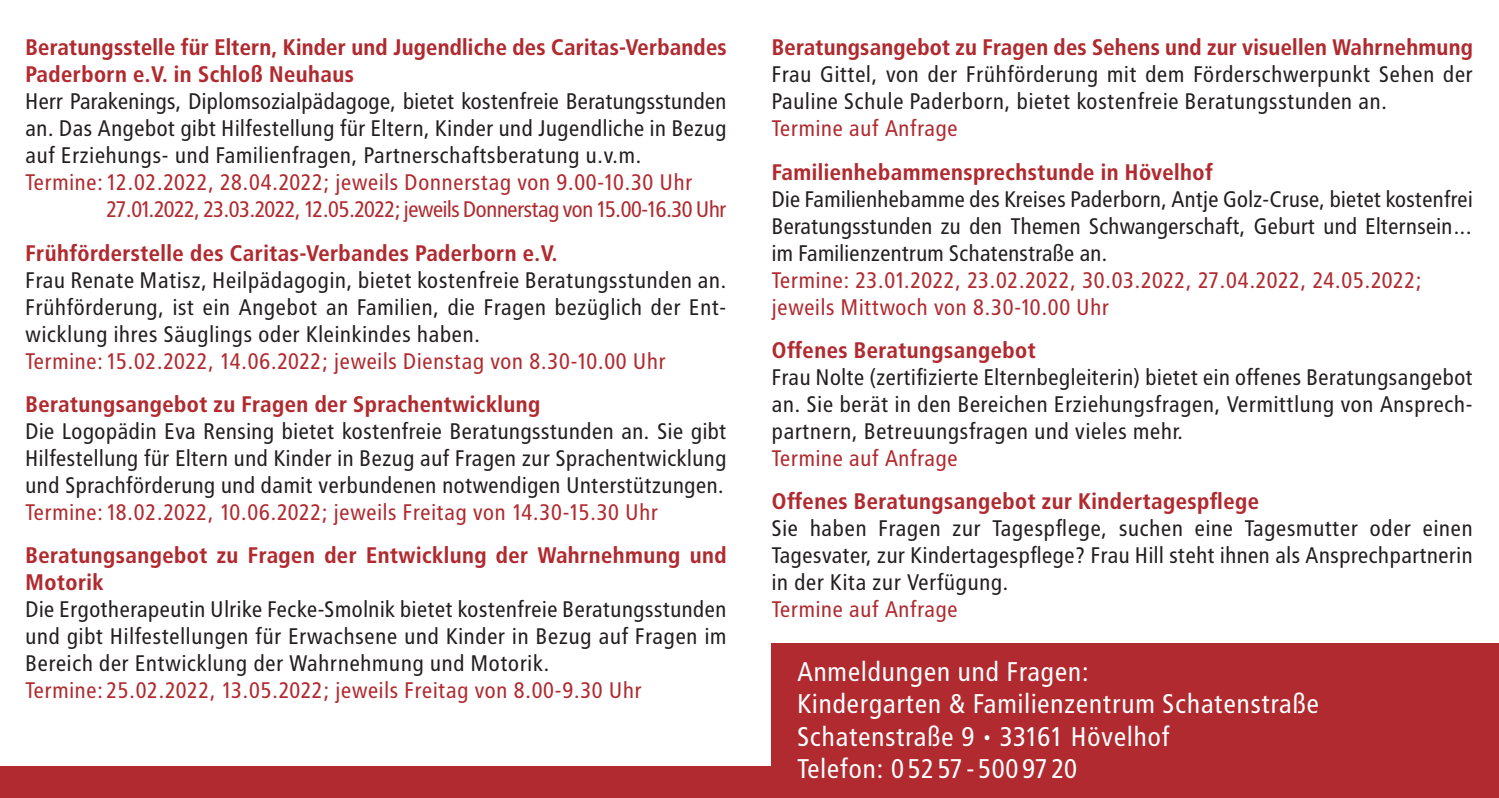
<style>
.page{position:relative;width:1499px;height:798px;background:#fff}
.page>*{position:absolute;margin:0;border:0;box-sizing:border-box;transform-origin:0 0}
.t1{font:27px/32.4px "Transit";color:#fff}
.t2{font:22.5px/27px "Transit";color:#231f20;text-align:justify}
.t3{font:700 22.5px/27px "Transit";color:#b02a2f}
.t4{font:22.5px/27px "Transit";color:#b02a2f}
.t5{font:22.5px/27px "Transit";letter-spacing:-.05em;color:#b02a2f}
</style>
<div class="page">
<div style="left:0;top:765px;width:1499px;height:32px;background:#b02a2f"></div>
<div style="left:772px;top:643px;width:727px;height:154px;background:#b02a2f"></div>
<p class="t3" style="left:26px;top:34px;width:703px">Beratungsstelle für Eltern, Kinder und Jugendliche des Caritas-Verbandes<br>Paderborn e.V. in Schloß Neuhaus</p>
<p class="t2" style="left:26px;top:88px;width:703px">Herr Parakenings, Diplomsozialpädagoge, bietet kostenfreie Beratungsstunden an. Das Angebot gibt Hilfestellung für Eltern, Kinder und Jugendliche in Bezug auf Erziehungs- und Familienfragen, Partnerschaftsberatung u.v.m.</p>
<p class="t5" style="left:107px;top:169px;width:622px;text-indent:-81px">Termine:12.02.2022, 28.04.2022; jeweils Donnerstag von 9.00-10.30 Uhr<br>27.01.2022, 23.03.2022, 12.05.2022; jeweils Donnerstag von 15.00-16.30 Uhr</p>
<p class="t3" style="left:26px;top:239px;width:534px">Frühförderstelle des Caritas-Verbandes Paderborn e.V.</p>
<p class="t2" style="left:26px;top:266px;width:703px">Frau Renate Matisz, Heilpädagogin, bietet kostenfreie Beratungsstunden an.<br>Frühförderung, ist ein Angebot an Familien, die Fragen bezüglich der Ent&shy;wicklung ihres Säuglings oder Kleinkindes haben.</p>
<p class="t4" style="left:26px;top:347px;width:642px">Termine:15.02.2022, 14.06.2022; jeweils Dienstag von 8.30-10.00 Uhr</p>
<p class="t3" style="left:26px;top:390px;width:517px">Beratungsangebot zu Fragen der Sprachentwicklung</p>
<p class="t2" style="left:26px;top:417px;width:703px">Die Logopädin Eva Rensing bietet kostenfreie Beratungsstunden an. Sie gibt Hilfestellung für Eltern und Kinder in Bezug auf Fragen zur Sprachentwicklung und Sprachförderung und damit verbundenen notwendigen Unterstützungen.</p>
<p class="t4" style="left:26px;top:498px;width:635px">Termine:18.02.2022, 10.06.2022; jeweils Freitag von 14.30-15.30 Uhr</p>
<p class="t3" style="left:26px;top:541px;width:703px">Beratungsangebot zu Fragen der Entwicklung der Wahrnehmung und<br>Motorik</p>
<p class="t2" style="left:26px;top:596px;width:703px">Die Ergotherapeutin Ulrike Fecke-Smolnik bietet kostenfreie Beratungsstunden und gibt Hilfestellungen für Erwachsene und Kinder in Bezug auf Fragen im Bereich der Entwicklung der Wahrnehmung und Motorik.</p>
<p class="t4" style="left:26px;top:677px;width:618px">Termine:25.02.2022, 13.05.2022; jeweils Freitag von 8.00-9.30 Uhr</p>
<p class="t3" style="left:772px;top:34px;width:703px">Beratungsangebot zu Fragen des Sehens und zur visuellen Wahrnehmung</p>
<p class="t2" style="left:772px;top:61px;width:703px">Frau Gittel, von der Frühförderung mit dem Förderschwerpunkt Sehen der<br>Pauline Schule Paderborn, bietet kostenfreie Beratungsstunden an.</p>
<p class="t4" style="left:772px;top:115px;width:188px">Termine auf Anfrage</p>
<p class="t3" style="left:772px;top:158px;width:443px">Familienhebammensprechstunde in Hövelhof</p>
<p class="t2" style="left:772px;top:185px;width:703px">Die Familienhebamme des Kreises Paderborn, Antje Golz-Cruse, bietet kostenfrei Beratungsstunden zu den Themen Schwangerschaft, Geburt und Elternsein… im Familienzentrum Schatenstraße an.</p>
<p class="t4" style="left:772px;top:266px;width:652px">Termine: 23.01.2022, 23.02.2022, 30.03.2022, 27.04.2022, 24.05.2022; jeweils Mittwoch von 8.30-10.00 Uhr</p>
<p class="t3" style="left:772px;top:336px;width:266px">Offenes Beratungsangebot</p>
<p class="t2" style="left:772px;top:363px;width:703px">Frau Nolte (zertifizierte Elternbegleiterin) bietet ein offenes Beratungsangebot an. Sie berät in den Bereichen Erziehungsfragen, Vermittlung von Ansprech&shy;partnern, Betreuungsfragen und vieles mehr.</p>
<p class="t4" style="left:772px;top:444px;width:188px">Termine auf Anfrage</p>
<p class="t3" style="left:772px;top:487px;width:489px">Offenes Beratungsangebot zur Kindertagespflege</p>
<p class="t2" style="left:772px;top:515px;width:703px">Sie haben Fragen zur Tagespflege, suchen eine Tagesmutter oder einen Tagesvater, zur Kindertagespflege? Frau Hill steht ihnen als Ansprechpartnerin in der Kita zur Verfügung.</p>
<p class="t4" style="left:772px;top:596px;width:188px">Termine auf Anfrage</p>
<p class="t1" style="left:797px;top:655px;width:524px">Anmeldungen und Fragen:<br>Kindergarten &amp; Familienzentrum Schatenstraße<br>Schatenstraße 9 • 33161 Hövelhof<br>Telefon: 05257-5009720</p>
</div>
